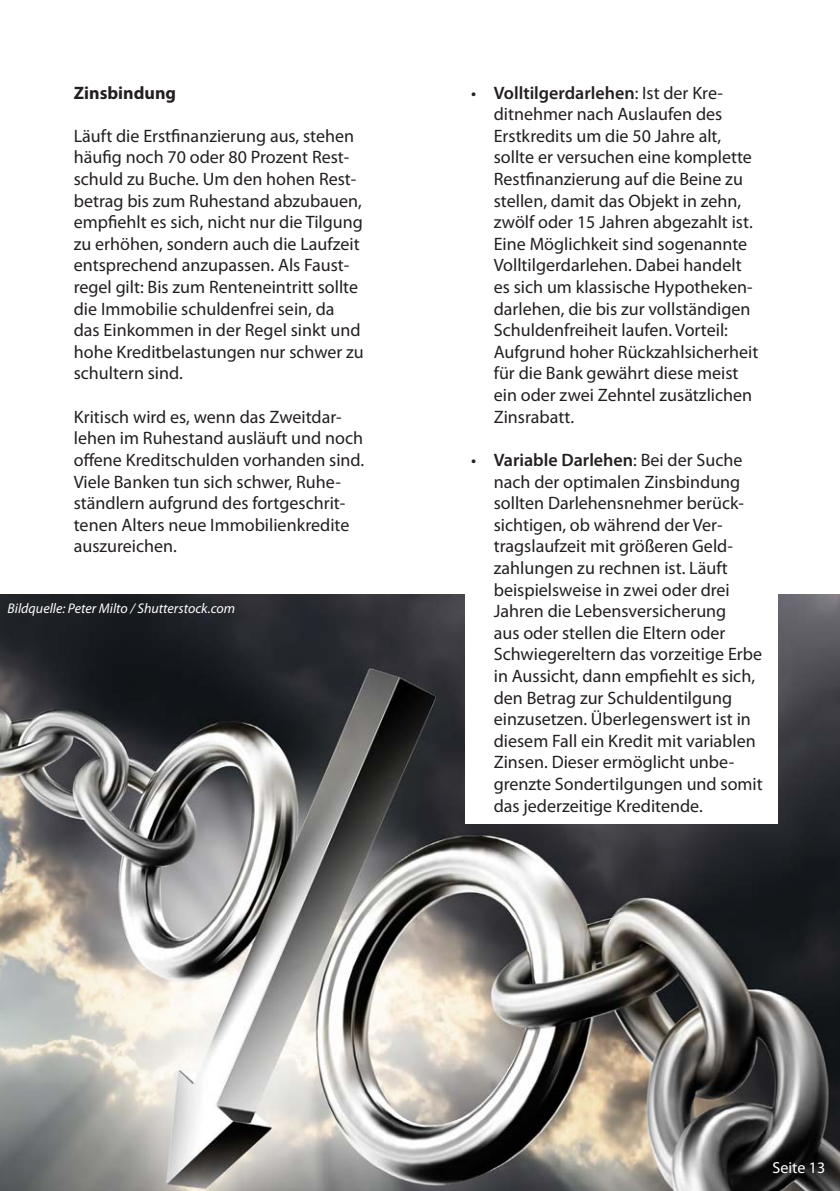
<style>
.page{position:relative;width:840px;height:1191px;background:#fff}
.page>*{position:absolute;margin:0;border:0;box-sizing:border-box;transform-origin:0 0}
.RdW_-_S00_Fliesstext{font:18px/21.6px "Myriad Pro";color:#231f20}
.RdW_-_S00_Fliesstext-2{font:700 18px "Myriad Pro";color:#231f20}
.RdW_Seitenzahl{font:16px "Myriad Pro";color:#fff}
.RdW_-_S08_Fußnote_07{font:italic 14px "Myriad Pro";color:#fff}
.s1{font-weight:600}
</style>
<div class="page">
<img style="left:0;top:594px;width:839px;height:597px">
<div style="left:465px;top:85px;width:312px;height:738px;background:#fff"></div>
<p class="RdW_-_S00_Fliesstext-2" style="left:74px;top:81px;width:104px">Zinsbindung</p>
<p class="RdW_-_S00_Fliesstext" style="left:74px;top:125px;width:291px">Läuft die Erstfinanzierung aus, stehen häufig noch 70 oder 80 Prozent Rest&shy;schuld zu Buche. Um den hohen Rest&shy;betrag bis zum Ruhestand abzubauen, empfiehlt es sich, nicht nur die Tilgung zu erhöhen, sondern auch die Laufzeit entsprechend anzupassen. Als Faust&shy;regel gilt: Bis zum Renteneintritt sollte die Immobilie schuldenfrei sein, da das Einkommen in der Regel sinkt und hohe Kreditbelastungen nur schwer zu schultern sind.</p>
<p class="RdW_-_S00_Fliesstext" style="left:74px;top:405px;width:292px">Kritisch wird es, wenn das Zweitdar&shy;lehen im Ruhestand ausläuft und noch offene Kreditschulden vorhanden sind.<br>Viele Banken tun sich schwer, Ruhe&shy;ständlern aufgrund des fortgeschrit&shy;tenen Alters neue Immobilienkredite auszureichen.</p>
<p class="RdW_-_S08_Fußnote_07" style="left:8px;top:599px;width:229px">Bildquelle: Peter Milto / Shutterstock.com</p>
<p class="RdW_-_S00_Fliesstext" style="left:493px;top:81px;width:266px;text-indent:-23px">• <span class="s1">Volltilgerdarlehen</span>: Ist der Kre&shy;ditnehmer nach Auslaufen des Erstkredits um die 50 Jahre alt, sollte er versuchen eine komplette Restfinanzierung auf die Beine zu stellen, damit das Objekt in zehn, zwölf oder 15 Jahren abgezahlt ist.<br>Eine Möglichkeit sind sogenannte Volltilgerdarlehen. Dabei handelt es sich um klassische Hypotheken&shy;darlehen, die bis zur vollständigen Schuldenfreiheit laufen. Vorteil:<br>Aufgrund hoher Rückzahlsicherheit für die Bank gewährt diese meist ein oder zwei Zehntel zusätzlichen Zinsrabatt.</p>
<p class="RdW_-_S00_Fliesstext" style="left:493px;top:449px;width:270px;text-indent:-23px">• <span class="s1">Variable Darlehen</span>: Bei der Suche nach der optimalen Zinsbindung sollten Darlehensnehmer berück&shy;sichtigen, ob während der Ver&shy;tragslaufzeit mit größeren Geld&shy;zahlungen zu rechnen ist. Läuft beispielsweise in zwei oder drei Jahren die Lebensversicherung<br>aus oder stellen die Eltern oder Schwiegereltern das vorzeitige Erbe in Aussicht, dann empfiehlt es sich, den Betrag zur Schuldentilgung einzusetzen. Überlegenswert ist in diesem Fall ein Kredit mit variablen Zinsen. Dieser ermöglicht unbe&shy;grenzte Sondertilgungen und somit das jederzeitige Kreditende.</p>
<p class="RdW_Seitenzahl" style="left:772px;top:1157px;width:54px">Seite 13</p>
</div>
